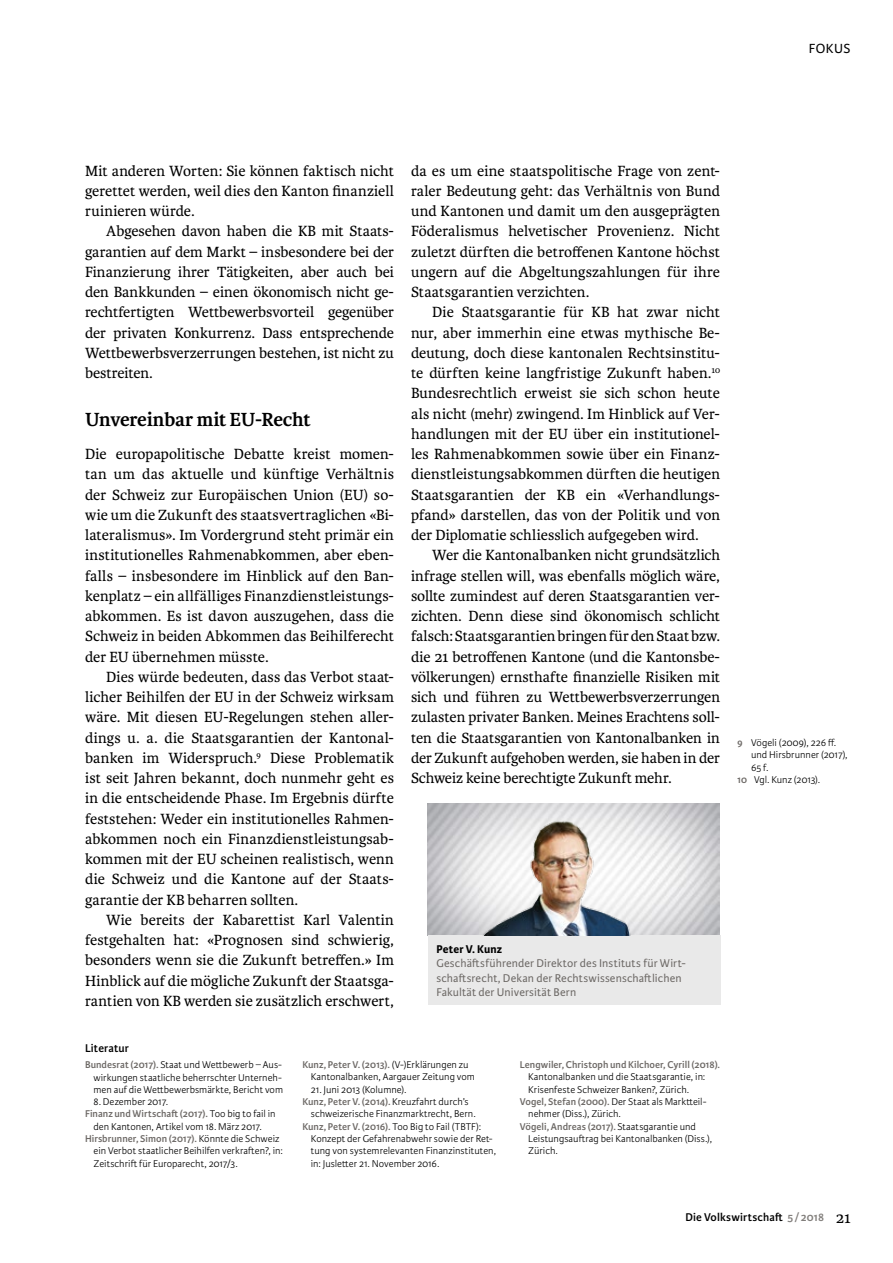
<style>
.page{position:relative;width:893px;height:1263px;background:#fff}
.page>*{position:absolute;margin:0;border:0;box-sizing:border-box;transform-origin:0 0}
.t1{font:700 20.25px "Karmina";letter-spacing:-.015em;color:#000}
.t2{font:15.75px/20.2px "Karmina";color:#000;text-align:justify}
.t3{font:14.1px "Karmina Sans";letter-spacing:.035em;color:#000}
.t4{font:12px/14.4px "Karmina Sans";letter-spacing:.01em;color:#6d6966}
.t5{font:600 12px "Karmina Sans";letter-spacing:.01em;color:#000}
.t6{font:700 12px "Karmina Sans";letter-spacing:.015em;color:#000}
.t7{font:300 10.5px/12.3px "Karmina Sans";color:#000;text-align:justify}
.t8{font:600 10.5px "Karmina Sans";letter-spacing:.005em;color:#6d6966}
.s1{font-weight:600;color:#6d6966}
.s2{font-weight:300;color:#000}
.s3{color:#817e7b}
.s4{font-family:"Karmina";font-weight:400;font-size:16.5px}
</style>
<div class="page">
<img style="left:428px;top:803px;width:292px;height:132px">
<div style="left:428px;top:935px;width:292px;height:70px;background:#e9e9e9"></div>
<img style="left:449px;top:808px;width:229px;height:127px">
<p class="t3" style="left:809px;top:41px;width:43px">FOKUS</p>
<p class="t2" style="left:85px;top:160px;width:310px">Mit anderen Worten: Sie können faktisch nicht gerettet werden, weil dies den Kanton finanziell ruinieren würde.</p>
<p class="t2" style="left:85px;top:221px;width:310px;text-indent:21px">Abgesehen davon haben die KB mit Staats&shy;garantien auf dem Markt – insbesondere bei der Finanzierung ihrer Tätigkeiten, aber auch bei den Bankkunden – einen ökonomisch nicht ge&shy;rechtfertigten Wettbewerbsvorteil gegenüber der privaten Konkurrenz. Dass entsprechende Wettbewerbsverzerrungen bestehen, ist nicht zu bestreiten.</p>
<p class="t1" style="left:85px;top:408px;width:227px">Unvereinbar mit EU-Recht</p>
<p class="t2" style="left:85px;top:444px;width:310px">Die europapolitische Debatte kreist momen&shy;tan um das aktuelle und künftige Verhältnis der Schweiz zur Europäischen Union (EU) so&shy;wie um die Zukunft des staatsvertraglichen «Bi&shy;lateralismus». Im Vordergrund steht primär ein institutionelles Rahmenabkommen, aber eben&shy;falls – insbesondere im Hinblick auf den Ban&shy;kenplatz – ein allfälliges Finanzdienstleistungs&shy;abkommen. Es ist davon auszugehen, dass die Schweiz in beiden Abkommen das Beihilferecht der EU übernehmen müsste.</p>
<p class="t2" style="left:85px;top:667px;width:310px;text-indent:21px">Dies würde bedeuten, dass das Verbot staat&shy;licher Beihilfen der EU in der Schweiz wirksam wäre. Mit diesen EU-Regelungen stehen aller&shy;dings u. a. die Staatsgarantien der Kantonal&shy;banken im Widerspruch.<sup>9</sup> Diese Problematik ist seit Jahren bekannt, doch nunmehr geht es in die entscheidende Phase. Im Ergebnis dürfte feststehen: Weder ein institutionelles Rahmen&shy;abkommen noch ein Finanzdienstleistungsab&shy;kommen mit der EU scheinen realistisch, wenn die Schweiz und die Kantone auf der Staats&shy;garantie der KB beharren sollten.</p>
<p class="t2" style="left:85px;top:910px;width:311px;text-indent:21px">Wie bereits der Kabarettist Karl Valentin festgehalten hat: «Prognosen sind schwierig, besonders wenn sie die Zukunft betreffen.» Im Hinblick auf die mögliche Zukunft der Staatsga&shy;rantien von KB werden sie zusätzlich erschwert,</p>
<p class="t2" style="left:411px;top:161px;width:311px">da es um eine staatspolitische Frage von zent&shy;raler Bedeutung geht: das Verhältnis von Bund und Kantonen und damit um den ausgeprägten Föderalismus helvetischer Provenienz. Nicht zuletzt dürften die betroffenen Kantone höchst ungern auf die Abgeltungszahlungen für ihre Staatsgarantien verzichten.</p>
<p class="t2" style="left:411px;top:302px;width:311px;text-indent:21px">Die Staatsgarantie für KB hat zwar nicht nur, aber immerhin eine etwas mythische Be&shy;deutung, doch diese kantonalen Rechtsinstitu&shy;te dürften keine langfristige Zukunft haben.<sup>10<br></sup>Bundesrechtlich erweist sie sich schon heute als nicht (mehr) zwingend. Im Hinblick auf Ver&shy;handlungen mit der EU über ein institutionel&shy;les Rahmenabkommen sowie über ein Finanz&shy;dienstleistungsabkommen dürften die heutigen Staatsgarantien der KB ein «Verhandlungs&shy;pfand» darstellen, das von der Politik und von der Diplomatie schliesslich aufgegeben wird.</p>
<p class="t2" style="left:411px;top:545px;width:311px;text-indent:21px">Wer die Kantonalbanken nicht grundsätzlich infrage stellen will, was ebenfalls möglich wäre, sollte zumindest auf deren Staatsgarantien ver&shy;zichten. Denn diese sind ökonomisch schlicht falsch: Staatsgarantien bringen für den Staat bzw. die 21 betroffenen Kantone (und die Kantonsbe&shy;völkerungen) ernsthafte finanzielle Risiken mit sich und führen zu Wettbewerbsverzerrungen zulasten privater Banken. Meines Erachtens soll&shy;ten die Staatsgarantien von Kantonalbanken in der Zukunft aufgehoben werden, sie haben in der Schweiz keine berechtigte Zukunft mehr.</p>
<p class="t6" style="left:436px;top:942px;width:67px">Peter V. Kunz</p>
<p class="t4" style="left:436px;top:956px;width:251px">Geschäftsführender Direktor des Instituts für Wirt&shy;schaftsrecht, Dekan der Rechtswissenschaftlichen<br>Fakultät der Universität Bern</p>
<p class="t5" style="left:85px;top:1041px;width:45px">Literatur</p>
<p class="t7" style="left:94px;top:1059px;width:191px;text-indent:-8px"><span class="s1">Bundesrat (2017).</span> Staat und Wettbewerb – Aus&shy;wirkungen staatliche beherrschter Unterneh&shy;men auf die Wettbewerbsmärkte, Bericht vom</p>
<p class="t7" style="left:94px;top:1096px;width:76px">8. Dezember 2017.</p>
<p class="t8" style="left:85px;top:1108px;width:192px">Finanz und Wirtschaft (2017). <span class="s2">Too big to fail in</span></p>
<p class="t7" style="left:94px;top:1120px;width:170px">den Kantonen, Artikel vom 18. März 2017.</p>
<p class="t8" style="left:85px;top:1132px;width:196px">Hirsbrunner, Simon (2017). <span class="s2">Könnte die Schweiz</span></p>
<p class="t7" style="left:94px;top:1145px;width:191px">ein Verbot staatlicher Beihilfen verkraften?, in:</p>
<p class="t7" style="left:94px;top:1157px;width:146px">Zeitschrift für Europarecht, 2017/3.</p>
<p class="t7" style="left:311px;top:1059px;width:166px;text-indent:-9px"><span class="s1">Kunz, Peter V. (2013).</span> (V-)Erklärungen zu<br>Kantonalbanken, Aargauer Zeitung vom</p>
<p class="t7" style="left:311px;top:1083px;width:97px">21. Juni 2013 (Kolumne).</p>
<p class="t8" style="left:302px;top:1096px;width:168px">Kunz, Peter V. (2014). <span class="s2">Kreuzfahrt durch’s</span></p>
<p class="t7" style="left:311px;top:1108px;width:166px">schweizerische Finanzmarktrecht, Bern.</p>
<p class="t8" style="left:302px;top:1120px;width:180px">Kunz, Peter V. (2016). <span class="s2">Too Big to Fail (TBTF):</span></p>
<p class="t7" style="left:311px;top:1133px;width:183px">Konzept der Gefahrenabwehr sowie der Ret-</p>
<p class="t7" style="left:311px;top:1145px;width:187px">tung von systemrelevanten Finanzinstituten,</p>
<p class="t7" style="left:311px;top:1157px;width:130px">in: Jusletter 21. November 2016.</p>
<p class="t8" style="left:520px;top:1059px;width:202px">Lengwiler, Christoph und Kilchoer, Cyrill (2018).</p>
<p class="t7" style="left:528px;top:1071px;width:179px">Kantonalbanken und die Staatsgarantie, in:</p>
<p class="t7" style="left:528px;top:1083px;width:162px">Krisenfeste Schweizer Banken?, Zürich.</p>
<p class="t7" style="left:520px;top:1096px;width:188px"><span class="s1">Vogel, Stefan (2000).</span> Der Staat als Marktteil-</p>
<p class="t7" style="left:528px;top:1108px;width:94px">nehmer (Diss.), Zürich.</p>
<p class="t8" style="left:520px;top:1120px;width:178px">Vögeli, Andreas (2017). <span class="s2">Staatsgarantie und</span></p>
<p class="t7" style="left:528px;top:1132px;width:185px">Leistungsauftrag bei Kantonalbanken (Diss.),</p>
<p class="t7" style="left:528px;top:1145px;width:31px">Zürich.</p>
<p class="t7" style="left:737px;top:737px;width:101px"><span class="s1">9</span> Vögeli (2009), 226 ff.</p>
<p class="t7" style="left:751px;top:749px;width:98px">und Hirsbrunner (2017),</p>
<p class="t7" style="left:751px;top:761px;width:19px">65 f.</p>
<p class="t7" style="left:737px;top:774px;width:85px"><span class="s1">10</span> Vgl. Kunz (2013).</p>
<p class="t5" style="left:685px;top:1210px;width:166px">Die Volkswirtschaft <span class="s3">5 /2018</span> <span class="s4">21</span></p>
</div>
